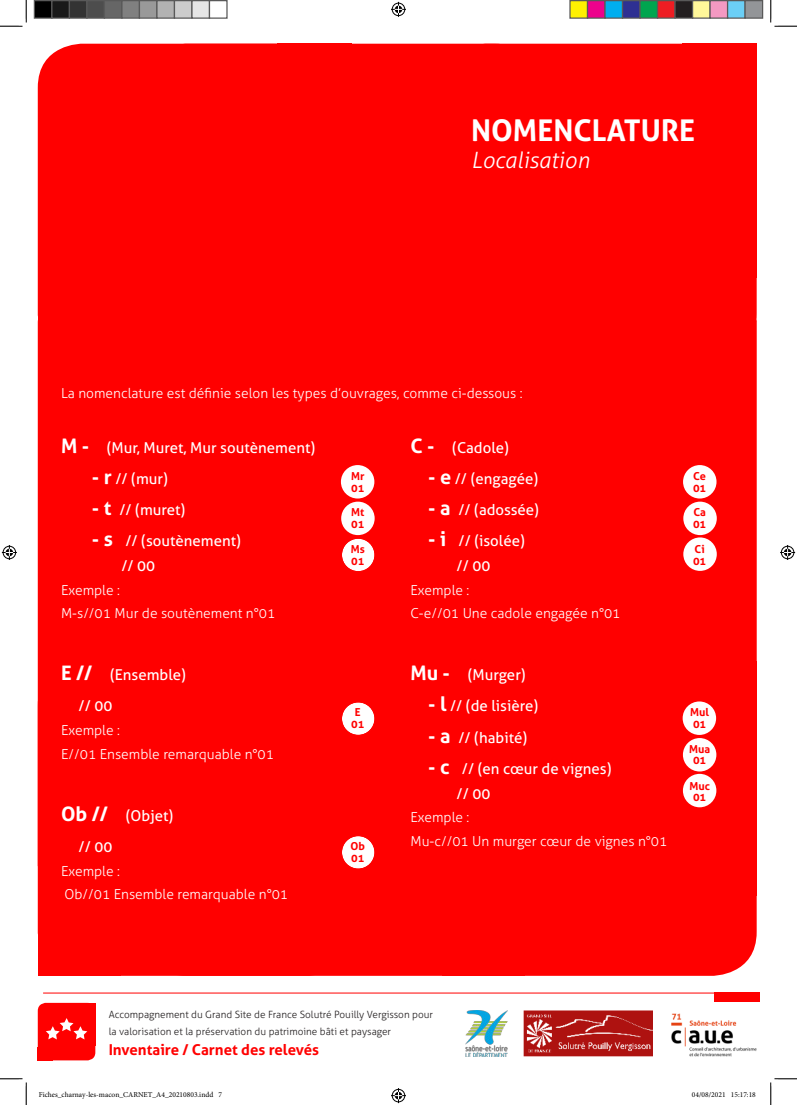
<style>
.page{position:relative;width:797px;height:1105px;background:#fff}
.page>*{position:absolute;margin:0;border:0;box-sizing:border-box;transform-origin:0 0}
.t1{font:700 30px "Aller";color:#fff}
.t2{font:italic 300 22.5px "Aller";color:#fff}
.t3{font:15px/25.1px "Aller";color:#fff}
.t4{font:700 15px "Aller";color:#f00}
.t5{font:300 13.75px/23.6px "Aller";color:#fff}
.t6{font:700 11px/11.6px "Aller";color:#f00}
.t7{font:300 10px/17.5px "Aller";color:#231f20}
.t8{font:7.5px "Minion Pro";color:#000}
.s1{font-weight:700;font-size:20px}
</style>
<div class="page">
<div style="left:38px;top:314px;width:718px;height:559px;background:#f00;border-radius:8px"></div>
<hr style="left:43px;top:993px;width:689px;height:1px;background:#f00">
<div style="left:442px;top:44px;width:314px;height:314px;background:#f00;border-radius:44px"></div>
<div style="left:682px;top:44px;width:74px;height:234px;background:#f00"></div>
<div style="left:442px;top:662px;width:314px;height:314px;background:#f00;border-radius:44px"></div>
<div style="left:38px;top:1003px;width:57px;height:57px;background:#f00;border-radius:8px"></div>
<div style="left:82px;top:1003px;width:13px;height:43px;background:#f00"></div>
<div style="left:38px;top:1047px;width:15px;height:13px;background:#f00"></div>
<div style="left:38px;top:44px;width:314px;height:314px;background:#f00;border-radius:44px"></div>
<div style="left:38px;top:662px;width:314px;height:314px;background:#f00;border-radius:44px"></div>
<div style="left:38px;top:901px;width:83px;height:75px;background:#f00"></div>
<div style="left:142px;top:44px;width:396px;height:314px;background:#f00;border-radius:44px"></div>
<div style="left:142px;top:662px;width:396px;height:314px;background:#f00;border-radius:44px"></div>
<svg style="left:46px;top:1018px;width:41px;height:21px"></svg>
<div style="left:714px;top:993px;width:45px;height:9px;background:#f00"></div>
<img style="left:671px;top:1013px;width:86px;height:44px">
<img style="left:524px;top:1010px;width:128px;height:46px">
<img style="left:465px;top:1011px;width:42px;height:45px">
<div style="left:341px;top:538px;width:34px;height:34px;background:#fff;border-radius:50%"></div>
<div style="left:341px;top:702px;width:34px;height:33px;background:#fff;border-radius:50%"></div>
<div style="left:341px;top:836px;width:34px;height:33px;background:#fff;border-radius:50%"></div>
<div style="left:341px;top:538px;width:34px;height:34px;border:1px solid #f00;border-radius:50%"></div>
<div style="left:341px;top:701px;width:34px;height:35px;border:1px solid #f00;border-radius:50%"></div>
<div style="left:341px;top:835px;width:34px;height:34px;border:1px solid #f00;border-radius:50%"></div>
<div style="left:341px;top:502px;width:33px;height:33px;background:#fff;border-radius:50%"></div>
<div style="left:341px;top:465px;width:33px;height:33px;background:#fff;border-radius:50%"></div>
<div style="left:683px;top:502px;width:33px;height:33px;background:#fff;border-radius:50%"></div>
<div style="left:683px;top:738px;width:33px;height:33px;background:#fff;border-radius:50%"></div>
<div style="left:683px;top:537px;width:33px;height:34px;background:#fff;border-radius:50%"></div>
<div style="left:683px;top:774px;width:33px;height:33px;background:#fff;border-radius:50%"></div>
<div style="left:683px;top:465px;width:33px;height:33px;background:#fff;border-radius:50%"></div>
<div style="left:682px;top:701px;width:34px;height:34px;background:#fff;border-radius:50%"></div>
<svg style="left:0;top:0;width:27px;height:27px"></svg>
<svg style="left:0;top:1078px;width:27px;height:27px"></svg>
<svg style="left:770px;top:0;width:27px;height:27px"></svg>
<svg style="left:770px;top:1078px;width:27px;height:27px"></svg>
<svg style="left:391px;top:2px;width:15px;height:15px"></svg>
<svg style="left:391px;top:1088px;width:15px;height:15px"></svg>
<svg style="left:2px;top:545px;width:15px;height:15px"></svg>
<svg style="left:780px;top:545px;width:15px;height:15px"></svg>
<div style="left:34px;top:1px;width:18px;height:17px;background:#000"></div>
<div style="left:34px;top:0;width:19px;height:19px;border:1px solid #595959"></div>
<div style="left:52px;top:1px;width:17px;height:17px;background:#191919"></div>
<div style="left:51px;top:0;width:19px;height:19px;border:1px solid #595959"></div>
<div style="left:69px;top:1px;width:18px;height:17px;background:#333"></div>
<div style="left:69px;top:0;width:19px;height:19px;border:1px solid #595959"></div>
<div style="left:87px;top:1px;width:17px;height:17px;background:#4d4d4d"></div>
<div style="left:86px;top:0;width:19px;height:19px;border:1px solid #595959"></div>
<div style="left:104px;top:1px;width:18px;height:17px;background:#666"></div>
<div style="left:104px;top:0;width:19px;height:19px;border:1px solid #595959"></div>
<div style="left:122px;top:1px;width:17px;height:17px;background:#808080"></div>
<div style="left:121px;top:0;width:19px;height:19px;border:1px solid #595959"></div>
<div style="left:139px;top:1px;width:18px;height:17px;background:#999"></div>
<div style="left:139px;top:0;width:19px;height:19px;border:1px solid #595959"></div>
<div style="left:157px;top:1px;width:17px;height:17px;background:#b2b2b2"></div>
<div style="left:156px;top:0;width:19px;height:19px;border:1px solid #595959"></div>
<div style="left:174px;top:1px;width:18px;height:17px;background:#ccc"></div>
<div style="left:174px;top:0;width:19px;height:19px;border:1px solid #595959"></div>
<div style="left:192px;top:1px;width:17px;height:17px;background:#e5e5e5"></div>
<div style="left:191px;top:0;width:19px;height:19px;border:1px solid #595959"></div>
<div style="left:209px;top:0;width:19px;height:19px;border:1px solid #595959"></div>
<div style="left:570px;top:1px;width:17px;height:17px;background:#fff101"></div>
<div style="left:569px;top:0;width:19px;height:19px;border:1px solid #595959"></div>
<div style="left:587px;top:1px;width:18px;height:17px;background:#ed028c"></div>
<div style="left:587px;top:0;width:18px;height:19px;border:1px solid #595959"></div>
<div style="left:605px;top:1px;width:17px;height:17px;background:#00aeef"></div>
<div style="left:604px;top:0;width:19px;height:19px;border:1px solid #595959"></div>
<div style="left:622px;top:1px;width:18px;height:17px;background:#2e3092"></div>
<div style="left:622px;top:0;width:18px;height:19px;border:1px solid #595959"></div>
<div style="left:640px;top:1px;width:17px;height:17px;background:#00a54f"></div>
<div style="left:639px;top:0;width:19px;height:19px;border:1px solid #595959"></div>
<div style="left:657px;top:1px;width:18px;height:17px;background:#ee1d23"></div>
<div style="left:657px;top:0;width:18px;height:19px;border:1px solid #595959"></div>
<div style="left:675px;top:1px;width:17px;height:17px;background:#231f20"></div>
<div style="left:674px;top:0;width:19px;height:19px;border:1px solid #595959"></div>
<div style="left:692px;top:1px;width:18px;height:17px;background:#fff79a"></div>
<div style="left:692px;top:0;width:18px;height:19px;border:1px solid #595959"></div>
<div style="left:710px;top:1px;width:17px;height:17px;background:#f499c2"></div>
<div style="left:709px;top:0;width:19px;height:19px;border:1px solid #595959"></div>
<div style="left:727px;top:1px;width:18px;height:17px;background:#6bcff6"></div>
<div style="left:727px;top:0;width:18px;height:19px;border:1px solid #595959"></div>
<div style="left:745px;top:1px;width:17px;height:17px;background:#939598"></div>
<div style="left:744px;top:0;width:19px;height:19px;border:1px solid #595959"></div>
<h1 class="t1" style="left:471px;top:113px;width:226px">NOMENCLATURE</h1>
<h2 class="t2" style="left:471px;top:147px;width:120px">Localisation</h2>
<p class="t5" style="left:61px;top:382px;width:463px">La nomenclature est définie selon les types d’ouvrages, comme ci-dessous :</p>
<p class="t3" style="left:61px;top:436px;width:256px"><span class="s1">M -</span> (Mur, Muret, Mur soutènement)</p>
<p class="t3" style="left:92px;top:467px;width:77px"><span class="s1">- r</span> // (mur)</p>
<p class="t3" style="left:92px;top:498px;width:95px"><span class="s1">- t</span> // (muret)</p>
<p class="t3" style="left:121px;top:529px;width:121px;text-indent:-29px"><span class="s1">- s</span> // (soutènement) // 00</p>
<p class="t5" style="left:61px;top:579px;width:216px">Exemple :<br>M-s//01 Mur de soutènement n°01</p>
<p class="t3" style="left:410px;top:436px;width:100px"><span class="s1">C -</span> (Cadole)</p>
<p class="t3" style="left:428px;top:467px;width:111px"><span class="s1">- e</span> // (engagée)</p>
<p class="t3" style="left:428px;top:498px;width:112px"><span class="s1">- a</span> // (adossée)</p>
<p class="t3" style="left:428px;top:529px;width:98px;text-align:center"><span class="s1">- i</span> // (isolée) // 00</p>
<p class="t5" style="left:410px;top:579px;width:212px">Exemple :<br>C-e//01 Une cadole engagée n°01</p>
<p class="t6" style="left:351px;top:470px;width:15px">Mr<br>01</p>
<p class="t6" style="left:351px;top:507px;width:15px">Mt<br>01</p>
<p class="t6" style="left:351px;top:543px;width:16px">Ms<br>01</p>
<p class="t3" style="left:79px;top:661px;width:109px;line-height:31.1px;text-indent:-18px"><span class="s1">E //</span> (Ensemble) // 00</p>
<p class="t5" style="left:61px;top:720px;width:214px">Exemple :<br>E//01 Ensemble remarquable n°01</p>
<p class="t3" style="left:79px;top:801px;width:96px;line-height:31.1px;text-indent:-18px"><span class="s1">Ob //</span> (Objet) // 00</p>
<p class="t5" style="left:61px;top:860px;width:229px">Exemple :<br>Ob//01 Ensemble remarquable n°01</p>
<p class="t6" style="left:351px;top:707px;width:15px;text-align:center">E<br>01</p>
<p class="t6" style="left:350px;top:840px;width:16px">Ob<br>01</p>
<p class="t3" style="left:410px;top:664px;width:117px"><span class="s1">Mu -</span> (Murger)</p>
<p class="t3" style="left:428px;top:695px;width:111px"><span class="s1">- l</span> // (de lisière)</p>
<p class="t3" style="left:428px;top:726px;width:100px"><span class="s1">- a</span> // (habité)</p>
<p class="t3" style="left:456px;top:757px;width:156px;text-indent:-28px"><span class="s1">- c</span> // (en cœur de vignes) // 00</p>
<p class="t5" style="left:410px;top:807px;width:258px">Exemple :<br>Mu-c//01 Un murger cœur de vignes n°01</p>
<p class="t6" style="left:693px;top:470px;width:15px">Ce<br>01</p>
<p class="t6" style="left:693px;top:507px;width:15px">Ca<br>01</p>
<p class="t6" style="left:693px;top:543px;width:15px">Ci<br>01</p>
<p class="t6" style="left:690px;top:707px;width:20px">Mul<br>01</p>
<p class="t6" style="left:689px;top:743px;width:23px;text-align:center">Mua<br>01</p>
<p class="t6" style="left:689px;top:780px;width:22px;text-align:center">Muc<br>01</p>
<p class="t7" style="left:109px;top:1006px;width:326px">Accompagnement du Grand Site de France Solutré Pouilly Vergisson pour la valorisation et la préservation du patrimoine bâti et paysager</p>
<p class="t4" style="left:109px;top:1041px;width:212px">Inventaire / Carnet des relevés</p>
<p class="t8" style="left:39px;top:1092px;width:185px">Fiches_charnay-les-macon_CARNET_A4_20210803.indd 7</p>
<p class="t8" style="left:692px;top:1092px;width:65px">04/08/2021 15:17:18</p>
</div>
